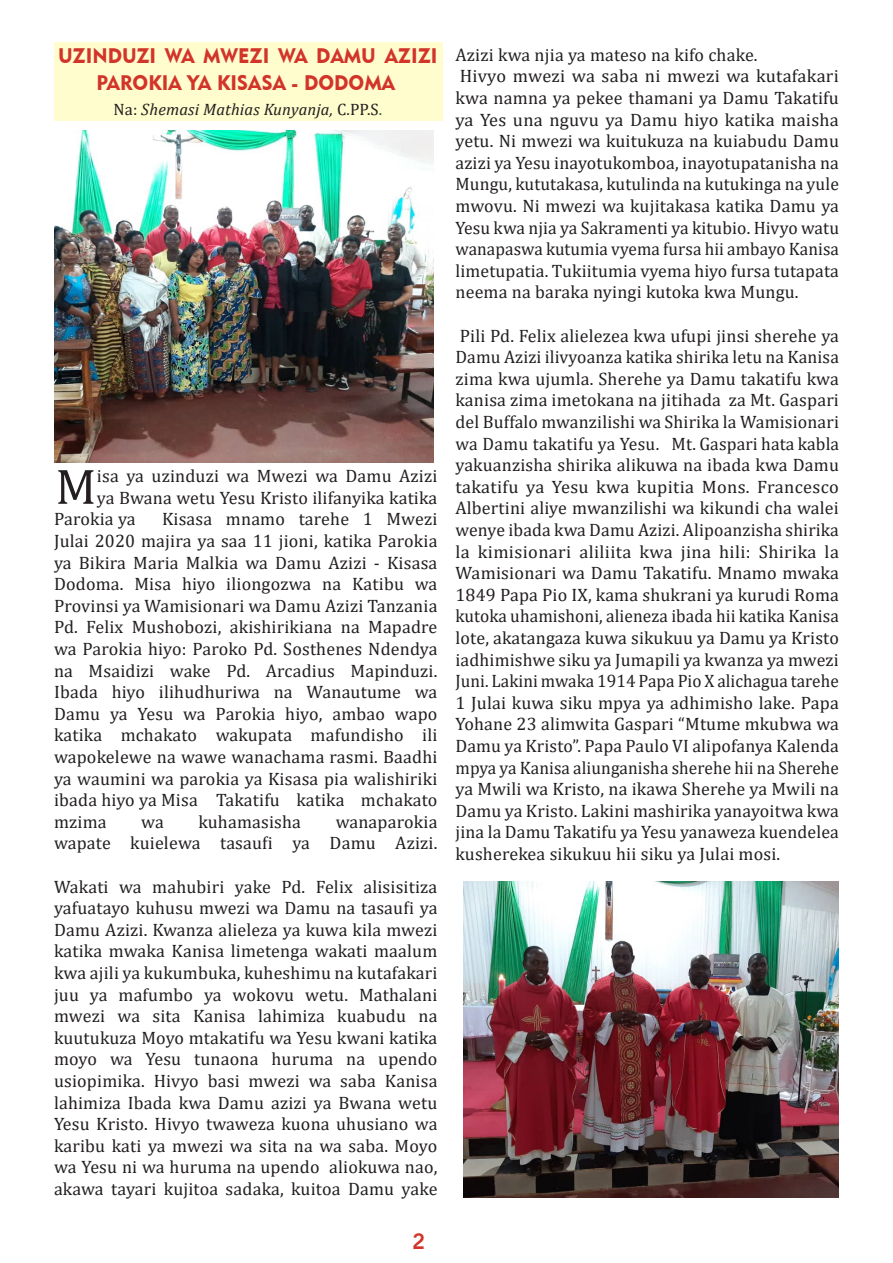
<style>
.page{position:relative;width:893px;height:1263px;background:#fff}
.page>*{position:absolute;margin:0;border:0;box-sizing:border-box;transform-origin:0 0}
.t1{font:50.4px "Cambria";color:#231f20}
.t2{font:21px/27px "Geometric 415 BT Black A";color:#d2342a;text-align:center;scale:.94 1}
.t3{font:700 21px "News Gothic BT";color:#d2342a}
.t4{font:18px/21.6px "Cambria";letter-spacing:.01em;color:#231f20;text-align:justify}
.t5{font:italic 16.5px "Cambria";letter-spacing:.01em;color:#231f20}
.s1{font-style:normal}
.s2{font-style:normal;color:#286228}
</style>
<div class="page">
<div style="left:54px;top:43px;width:388px;height:78px;background:#fffccd"></div>
<img style="left:54px;top:130px;width:380px;height:332px">
<img style="left:463px;top:881px;width:376px;height:316px">
<p class="t2" style="left:58px;top:42px;width:405px">UZINDUZI WA MWEZI WA DAMU AZIZI<br>PAROKIA YA KISASA - DODOMA</p>
<p class="t5" style="left:113px;top:98px;width:270px"><span class="s1">Na:</span> Shemasi Mathias Kunyanja, <span class="s1">C.PP.S</span><span class="s2">.</span></p>
<p class="t1" style="left:55px;top:457px;width:43px">M</p>
<p class="t4" style="left:97px;top:465px;width:342px">isa ya uzinduzi wa Mwezi wa Damu Azizi</p>
<p class="t4" style="left:97px;top:487px;width:342px">ya Bwana wetu Yesu Kristo ilifanyika katika</p>
<p class="t4" style="left:54px;top:508px;width:83px">Parokia ya</p>
<p class="t4" style="left:54px;top:508px;width:385px;text-indent:108px">Kisasa mnamo tarehe 1 Mwezi Julai 2020 majira ya saa 11 jioni, katika Parokia ya Bikira Maria Malkia wa Damu Azizi - Kisasa Dodoma. Misa hiyo iliongozwa na Katibu wa Provinsi ya Wamisionari wa Damu Azizi Tanzania Pd. Felix Mushobozi, akishirikiana na Mapadre wa Parokia hiyo: Paroko Pd. Sosthenes Ndendya na Msaidizi wake Pd. Arcadius Mapinduzi.<br>Ibada hiyo ilihudhuriwa na Wanautume wa Damu ya Yesu wa Parokia hiyo, ambao wapo katika mchakato wakupata mafundisho ili wapokelewe na wawe wanachama rasmi. Baadhi ya waumini wa parokia ya Kisasa pia walishiriki ibada hiyo ya Misa Takatifu katika mchakato mzima</p>
<p class="t4" style="left:54px;top:811px;width:385px;text-align:right">wanaparokia<br>wapate kuielewa tasaufi ya Damu Azizi.</p>
<p class="t4" style="left:54px;top:876px;width:385px">Wakati wa mahubiri yake Pd. Felix alisisitiza yafuatayo kuhusu mwezi wa Damu na tasaufi ya Damu Azizi. Kwanza alieleza ya kuwa kila mwezi katika mwaka Kanisa limetenga wakati maalum kwa ajili ya kukumbuka, kuheshimu na kutafakari juu ya mafumbo ya wokovu wetu. Mathalani mwezi wa sita Kanisa lahimiza kuabudu na kuutukuza Moyo mtakatifu wa Yesu kwani katika moyo wa Yesu tunaona huruma na upendo usiopimika. Hivyo basi mwezi wa saba Kanisa lahimiza Ibada kwa Damu azizi ya Bwana wetu Yesu Kristo. Hivyo twaweza kuona uhusiano wa karibu kati ya mwezi wa sita na wa saba. Moyo wa Yesu ni wa huruma na upendo aliokuwa nao, akawa tayari kujitoa sadaka, kuitoa Damu yake</p>
<p class="t4" style="left:141px;top:811px;width:24px">wa</p>
<p class="t4" style="left:198px;top:811px;width:104px">kuhamasisha</p>
<p class="t3" style="left:412px;top:1228px;width:14px">2</p>
<p class="t4" style="left:455px;top:44px;width:304px">Azizi kwa njia ya mateso na kifo chake.</p>
<p class="t4" style="left:455px;top:65px;width:385px">Hivyo mwezi wa saba ni mwezi wa kutafakari kwa namna ya pekee thamani ya Damu Takatifu ya Yes una nguvu ya Damu hiyo katika maisha yetu. Ni mwezi wa kuitukuza na kuiabudu Damu azizi ya Yesu inayotukomboa, inayotupatanisha na Mungu, kututakasa, kutulinda na kutukinga na yule mwovu. Ni mwezi wa kujitakasa katika Damu ya Yesu kwa njia ya Sakramenti ya kitubio. Hivyo watu wanapaswa kutumia vyema fursa hii ambayo Kanisa limetupatia. Tukiitumia vyema hiyo fursa tutapata neema na baraka nyingi kutoka kwa Mungu.</p>
<p class="t4" style="left:455px;top:325px;width:385px">Pili Pd. Felix alielezea kwa ufupi jinsi sherehe ya Damu Azizi ilivyoanza katika shirika letu na Kanisa zima kwa ujumla. Sherehe ya Damu takatifu kwa kanisa zima imetokana na jitihada za Mt. Gaspari del Buffalo mwanzilishi wa Shirika la Wamisionari wa Damu takatifu ya Yesu. Mt. Gaspari hata kabla yakuanzisha shirika alikuwa na ibada kwa Damu takatifu ya Yesu kwa kupitia Mons. Francesco Albertini aliye mwanzilishi wa kikundi cha walei wenye ibada kwa Damu Azizi. Alipoanzisha shirika la kimisionari aliliita kwa jina hili: Shirika la Wamisionari wa Damu Takatifu. Mnamo mwaka 1849 Papa Pio IX, kama shukrani ya kurudi Roma kutoka uhamishoni, alieneza ibada hii katika Kanisa lote, akatangaza kuwa sikukuu ya Damu ya Kristo iadhimishwe siku ya Jumapili ya kwanza ya mwezi Juni. Lakini mwaka 1914 Papa Pio X alichagua tarehe 1 Julai kuwa siku mpya ya adhimisho lake. Papa Yohane 23 alimwita Gaspari “Mtume mkubwa wa Damu ya Kristo”. Papa Paulo VI alipofanya Kalenda mpya ya Kanisa aliunganisha sherehe hii na Sherehe ya Mwili wa Kristo, na ikawa Sherehe ya Mwili na Damu ya Kristo. Lakini mashirika yanayoitwa kwa jina la Damu Takatifu ya Yesu yanaweza kuendelea kusherekea sikukuu hii siku ya Julai mosi.</p>
</div>
